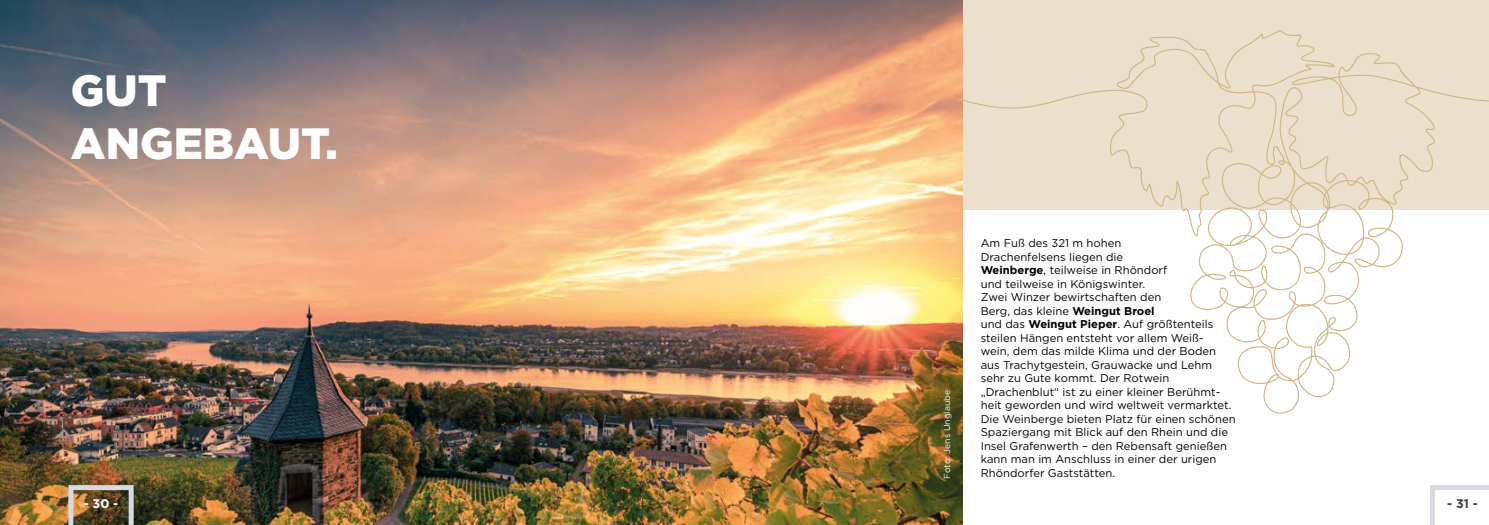
<style>
.page{position:relative;width:1489px;height:525px;background:#fff}
.page>*{position:absolute;margin:0;border:0;box-sizing:border-box;transform-origin:0 0}
.t1{font:900 43.75px/52.5px "Gotham";color:#fff}
.t2{font:700 12.5px "Gotham";color:#fff}
.t3{font:700 12.5px "Gotham";color:#404040}
.t4{font:11.25px/13.5px "Gotham";color:#000}
.t5{font:8.75px "Gotham";color:#fff}
.s1{font-weight:700}
</style>
<div class="page">
<div style="left:733px;top:0;width:755px;height:209px;background:#ebe0cd"></div>
<svg style="left:962px;top:30px;width:526px;height:384px"></svg>
<img style="left:0;top:0;width:962px;height:524px">
<img style="left:68px;top:485px;width:66px;height:39px">
<svg style="left:1430px;top:485px;width:58px;height:39px"></svg>
<h1 class="t1" style="left:71px;top:64px;width:268px">GUT<br>ANGEBAUT.</h1>
<p class="t5" style="left:941px;top:479px;width:91px;rotate:-90deg">Foto: Jens Unglaube</p>
<p class="t4" style="left:980px;top:236px;width:256px">Am Fuß des 321 m hohen<br>Drachenfelsens liegen die<br><span class="s1">Weinberge</span>, teilweise in Rhöndorf<br>und teilweise in Königswinter.<br>Zwei Winzer bewirtschaften den<br>Berg, das kleine <span class="s1">Weingut Broel<br></span>und das <span class="s1">Weingut Pieper</span>. Auf größtenteils steilen Hängen entsteht vor allem Weiß-<br>wein, dem das milde Klima und der Boden aus Trachytgestein, Grauwacke und Lehm sehr zu Gute kommt. Der Rotwein „Drachenblut“ ist zu einer kleiner Berühmt&shy;heit geworden und wird weltweit vermarktet.<br>Die Weinberge bieten Platz für einen schönen Spaziergang mit Blick auf den Rhein und die Insel Grafenwerth – den Rebensaft genießen kann man im Anschluss in einer der urigen Rhöndorfer Gaststätten.</p>
<p class="t2" style="left:84px;top:494px;width:36px">- 30 -</p>
<p class="t3" style="left:1446px;top:494px;width:32px">- 31 -</p>
</div>
